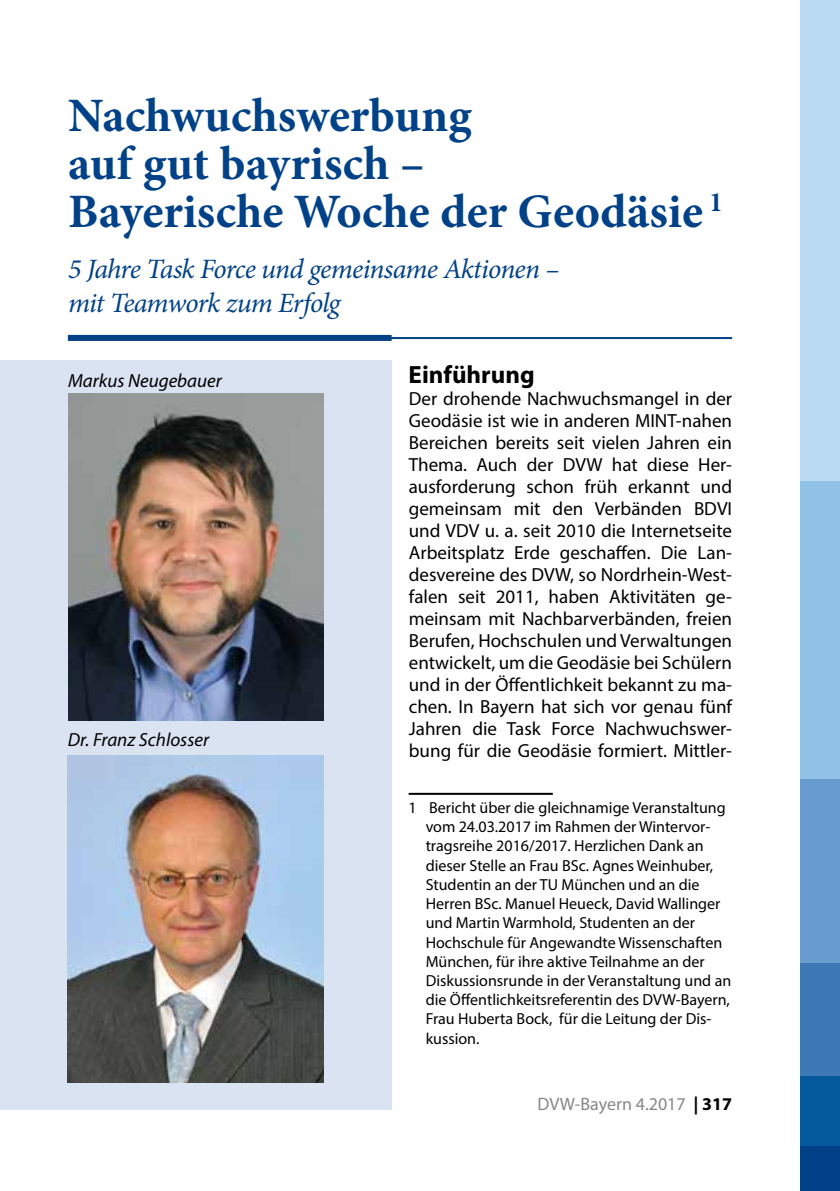
<style>
.page{position:relative;width:840px;height:1191px;background:#fff}
.page>*{position:absolute;margin:0;border:0;box-sizing:border-box;transform-origin:0 0}
.t1{font:700 48px/48px "Minion Pro";color:#004188}
.t2{font:italic 28px/33.6px "Minion Pro";letter-spacing:-.03em;color:#004188}
.t3{font:700 25px "Myriad Pro";color:#000}
.t4{font:19px/22px "Myriad Pro";color:#000;text-align:justify}
.t5{font:italic 19px "Myriad Pro";color:#000}
.t6{font:18px "Myriad Pro";color:#868786}
.t7{font:16px/19.2px "Myriad Pro";color:#000}
.s1{font-weight:700;color:#000}
</style>
<div class="page">
<hr style="left:68px;top:337px;width:663px;height:2px;background:#004188">
<div style="left:68px;top:335px;width:323px;height:6px;background:#004188"></div>
<div style="left:0;top:360px;width:391px;height:396px;background:#dae3f2"></div>
<div style="left:799px;top:0;width:40px;height:481px;background:#bad9f2"></div>
<div style="left:799px;top:481px;width:40px;height:298px;background:#92c1e7"></div>
<div style="left:799px;top:779px;width:40px;height:184px;background:#689bce"></div>
<div style="left:799px;top:963px;width:40px;height:114px;background:#3d78b5"></div>
<div style="left:799px;top:1076px;width:40px;height:70px;background:#04599d"></div>
<div style="left:799px;top:1146px;width:40px;height:45px;background:#004188"></div>
<hr style="left:408px;top:793px;width:144px;height:2px;background:#000">
<img style="left:68px;top:393px;width:255px;height:327px">
<div style="left:0;top:755px;width:391px;height:355px;background:#dae3f2"></div>
<img style="left:68px;top:756px;width:255px;height:327px">
<h1 class="t1" style="left:68px;top:91px;width:656px">Nachwuchswerbung<br>auf gut bayrisch –<br>Bayerische Woche der Geodäsie <sup>1</sup></h1>
<h2 class="t2" style="left:68px;top:253px;width:492px">5 Jahre Task Force und gemeinsame Aktionen – mit Teamwork zum Erfolg</h2>
<p class="t5" style="left:68px;top:369px;width:155px">Markus Neugebauer</p>
<p class="t5" style="left:68px;top:728px;width:143px">Dr. Franz Schlosser</p>
<h3 class="t3" style="left:408px;top:358px;width:127px">Einführung</h3>
<p class="t4" style="left:408px;top:387px;width:325px">Der drohende Nachwuchsmangel in der Geodäsie ist wie in anderen MINT-nahen Bereichen bereits seit vielen Jahren ein Thema. Auch der DVW hat diese Her&shy;ausforderung schon früh erkannt und gemeinsam mit den Verbänden BDVI und VDV u. a. seit 2010 die Internetseite Arbeitsplatz Erde geschaffen. Die Lan&shy;desvereine des DVW, so Nordrhein-West&shy;falen seit 2011, haben Aktivitäten ge&shy;meinsam mit Nachbarverbänden, freien Berufen, Hochschulen und Verwaltungen entwickelt, um die Geodäsie bei Schülern und in der Öffentlichkeit bekannt zu ma&shy;chen. In Bayern hat sich vor genau fünf Jahren die Task Force Nachwuchswer&shy;bung für die Geodäsie formiert. Mittler-</p>
<p class="t7" style="left:425px;top:798px;width:307px;text-indent:-17px">1 Bericht über die gleichnamige Veranstaltung vom 24.03.2017 im Rahmen der Wintervor&shy;tragsreihe 2016/2017. Herzlichen Dank an dieser Stelle an Frau BSc. Agnes Weinhuber, Studentin an der TU München und an die Herren BSc. Manuel Heueck, David Wallinger und Martin Warmhold, Studenten an der Hochschule für Angewandte Wissenschaften München, für ihre aktive Teilnahme an der Diskussionsrunde in der Veranstaltung und an die Öffentlichkeitsreferentin des DVW-Bayern, Frau Huberta Bock, für die Leitung der Dis&shy;kussion.</p>
<p class="t6" style="left:537px;top:1093px;width:196px">DVW-Bayern 4.2017 <span class="s1">| 317</span></p>
</div>
